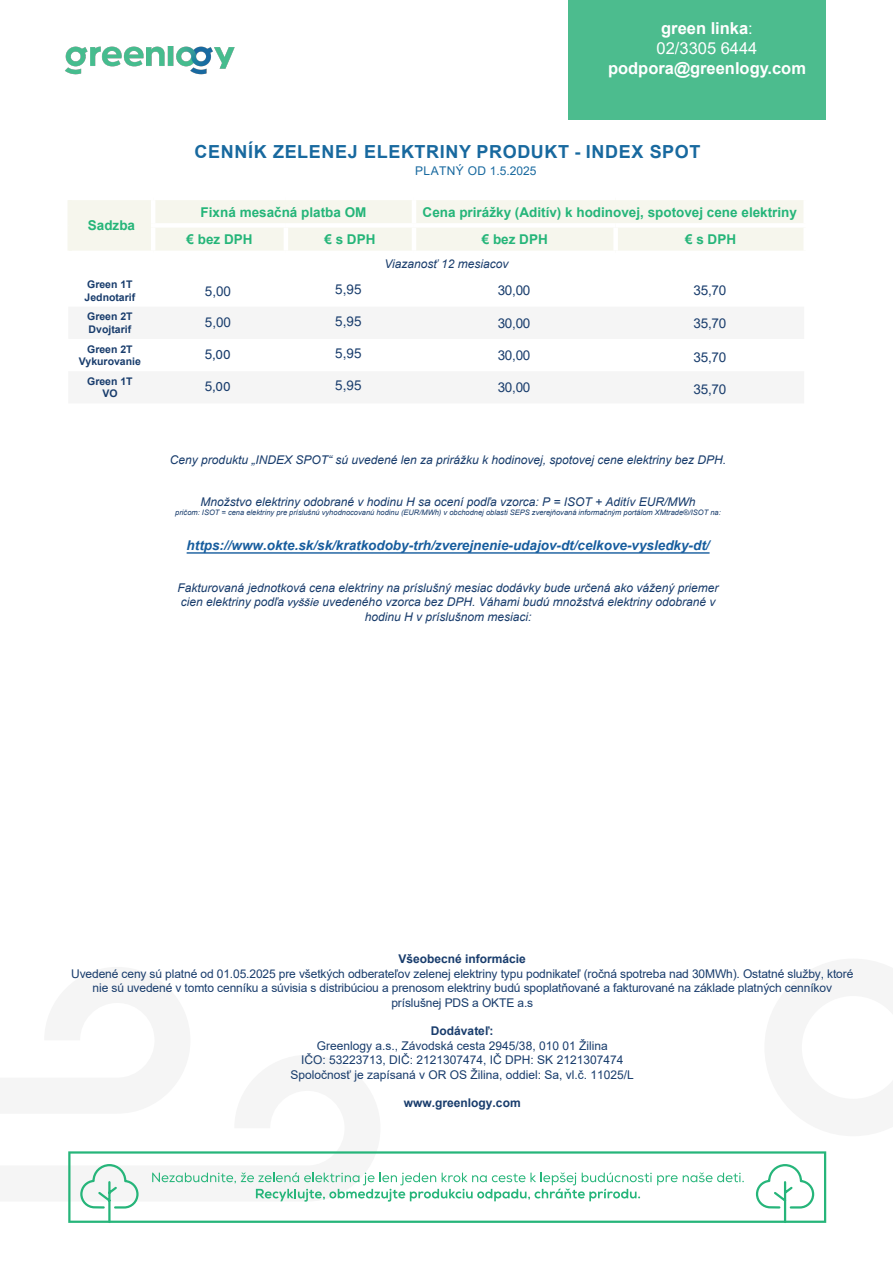
<style>
.page{position:relative;width:893px;height:1263px;background:#fff}
.page>*{position:absolute;margin:0;border:0;box-sizing:border-box;transform-origin:0 0}
.t1{font:700 18px "Arial";letter-spacing:.035em;color:#18699f}
.t2{font:700 16.5px/19.8px "Arial";color:#fff;text-align:center}
.t3{font:700 13.5px "Arial";color:#25b579}
.t4{font:italic 700 13.5px "Arial";color:#175d9e}
.t5{font:13.5px "Arial";letter-spacing:-.02em;color:#183c6c}
.t6{font:13.5px "Nimbus San L";color:#183c6c}
.t7{font:13.5px "Nimbus San";color:#183c6c}
.t8{font:12px/14.4px "Arial";letter-spacing:-.01em;color:#183c6c;text-align:center}
.t9{font:italic 12px/14.4px "Arial";color:#183c6c;text-align:center}
.t10{font:700 12px "Arial";color:#183c6c}
.t11{font:12px "Arial";letter-spacing:.035em;color:#18699f}
.t12{font:700 10.5px/12.6px "Arial";color:#183c6c}
.t13{font:italic 7.5px "Arial";color:#183c6c}
.s1{font-weight:400}
.s2{font-family:"Arial"}
.s3{font-family:"Nimbus San"}
.s4{font-weight:700}
</style>
<div class="page">
<div style="left:70px;top:198px;width:83px;height:55px;background:#f6f6ed"></div>
<div style="left:155px;top:200px;width:648px;height:51px;background:#f6f6ed"></div>
<hr style="left:68px;top:196px;width:85px;height:4px;background:#fff">
<hr style="left:68px;top:251px;width:85px;height:4px;background:#fff">
<hr style="left:68px;top:200px;width:4px;height:25px;background:#f6f6ed">
<hr style="left:68px;top:225px;width:4px;height:26px;background:#f6f6ed">
<hr style="left:151px;top:200px;width:4px;height:23px;background:#fff">
<hr style="left:412px;top:200px;width:4px;height:23px;background:#fff">
<div style="left:151px;top:223px;width:135px;height:5px;background:#fff"></div>
<hr style="left:151px;top:228px;width:4px;height:23px;background:#fff">
<div style="left:286px;top:223px;width:128px;height:5px;background:#fff"></div>
<hr style="left:284px;top:228px;width:4px;height:23px;background:#fff">
<div style="left:414px;top:223px;width:202px;height:5px;background:#fff"></div>
<hr style="left:412px;top:228px;width:4px;height:23px;background:#fff">
<div style="left:616px;top:223px;width:192px;height:5px;background:#fff"></div>
<div style="left:613px;top:228px;width:5px;height:23px;background:#fff"></div>
<div style="left:567px;top:0;width:258px;height:119px;background:#4cbc8e"></div>
<svg style="left:68px;top:1151px;width:758px;height:72px"></svg>
<svg style="left:79px;top:1163px;width:736px;height:60px"></svg>
<img style="left:65px;top:47px;width:170px;height:28px">
<hr style="left:187px;top:552px;width:523px;height:2px;background:#175d9e">
<p class="t2" style="left:608px;top:19px;width:200px">green linka<span class="s1">:<br>02/3305 6444 </span>podpora@greenlogy.com</p>
<p class="t3" style="left:88px;top:216px;width:49px">Sadzba</p>
<p class="t1" style="left:195px;top:139px;width:507px">CENNÍK ZELENEJ ELEKTRINY PRODUKT - INDEX SPOT</p>
<p class="t11" style="left:415px;top:162px;width:123px">PLATNÝ OD 1.5.2025</p>
<p class="t3" style="left:201px;top:202px;width:167px">Fixná mesačná platba OM</p>
<p class="t3" style="left:423px;top:202px;width:376px">Cena prirážky (Aditív) k hodinovej, spotovej cene elektriny</p>
<p class="t3" style="left:186px;top:230px;width:68px">€ bez DPH</p>
<p class="t3" style="left:324px;top:230px;width:53px">€ s DPH</p>
<p class="t3" style="left:482px;top:230px;width:68px">€ bez DPH</p>
<p class="t3" style="left:685px;top:230px;width:53px">€ s DPH</p>
<p class="t9" style="left:384px;top:257px;width:126px">Viazanosť 12 mesiacov</p>
<p class="t12" style="left:85px;top:278px;width:52px">Green 1T<br>Jednotarif</p>
<p class="t5" style="left:205px;top:282px;width:28px">5,00</p>
<p class="t6" style="left:335px;top:279px;width:28px">5,95</p>
<p class="t5" style="left:498px;top:281px;width:34px">30,00</p>
<p class="t5" style="left:693px;top:281px;width:34px">35,70</p>
<p class="t12" style="left:87px;top:310px;width:47px">Green 2T<br>Dvojtarif</p>
<p class="t5" style="left:205px;top:313px;width:28px">5,00</p>
<p class="t6" style="left:335px;top:311px;width:28px">5,95</p>
<p class="t5" style="left:498px;top:314px;width:34px">30,00</p>
<p class="t5" style="left:693px;top:314px;width:34px">35,70</p>
<p class="t12" style="left:79px;top:343px;width:64px;text-align:center">Green 2T<br>Vykurovanie</p>
<p class="t7" style="left:205px;top:347px;width:27px"><span class="s2">5</span>,00</p>
<p class="t6" style="left:335px;top:343px;width:28px">5,95</p>
<p class="t5" style="left:498px;top:346px;width:34px">30,00</p>
<p class="t5" style="left:693px;top:347px;width:34px">35,70</p>
<p class="t12" style="left:87px;top:375px;width:47px;text-align:center">Green 1T<br>VO</p>
<p class="t7" style="left:205px;top:379px;width:27px"><span class="s2">5</span>,00</p>
<p class="t6" style="left:335px;top:376px;width:28px">5,95</p>
<p class="t5" style="left:498px;top:378px;width:34px">30,00</p>
<p class="t5" style="left:693px;top:380px;width:34px">35,70</p>
<p class="t9" style="left:170px;top:452px;width:558px">Ceny produktu „INDEX SPOT“ sú uvedené len za prirážku k hodinovej, spotovej cene elektriny bez DPH.</p>
<p class="t9" style="left:201px;top:495px;width:496px">Množstvo elektriny odobrané v hodinu H sa ocení podľa vzorca: P = ISOT + Aditív EUR/MWh</p>
<p class="t13" style="left:175px;top:508px;width:547px">pričom: ISOT = cena elektriny pre príslušnú vyhodnocovanú hodinu (EUR/MWh) v obchodnej oblasti SEPS zverejňovaná informačným portálom XMtrade®/ISOT na:</p>
<p class="t4" style="left:187px;top:537px;width:524px">https://www.okte.sk/sk/kratkodoby-trh/zverejnenie-udajov-dt/celkove-vysledky-dt/</p>
<p class="t9" style="left:178px;top:581px;width:542px">Fakturovaná jednotková cena elektriny na príslušný mesiac dodávky bude určená ako vážený priemer cien elektriny podľa <span class="s3">vyššie</span>uvedeného vzorca bez DPH. Váhami budú množstvá elektriny odobrané v hodinu H v príslušnom mesiaci:</p>
<p class="t8" style="left:71px;top:952px;width:784px"><span class="s4">Všeobecné informácie<br></span>Uvedené ceny sú platné od 01.05.2025 pre všetkých odberateľov zelenej elektriny typu podnikateľ (ročná spotreba nad 30MWh). Ostatné služby, ktoré nie sú uvedené v tomto cenníku a súvisia s distribúciou a prenosom elektriny budú spoplatňované a fakturované na základe platných cenníkov príslušnej PDS a OKTE a.s</p>
<p class="t8" style="left:291px;top:1024px;width:345px"><span class="s4">Dodávateľ:<br></span>Greenlogy a.s., Závodská cesta 2945/38, 010 01 Žilina<br>IČO: 53223713, DIČ: 2121307474, IČ DPH: SK 2121307474<br>Spoločnosť je zapísaná v OR OS Žilina, oddiel: Sa, vl.č. 11025/L</p>
<p class="t10" style="left:404px;top:1095px;width:118px">www.greenlogy.com</p>
</div>
